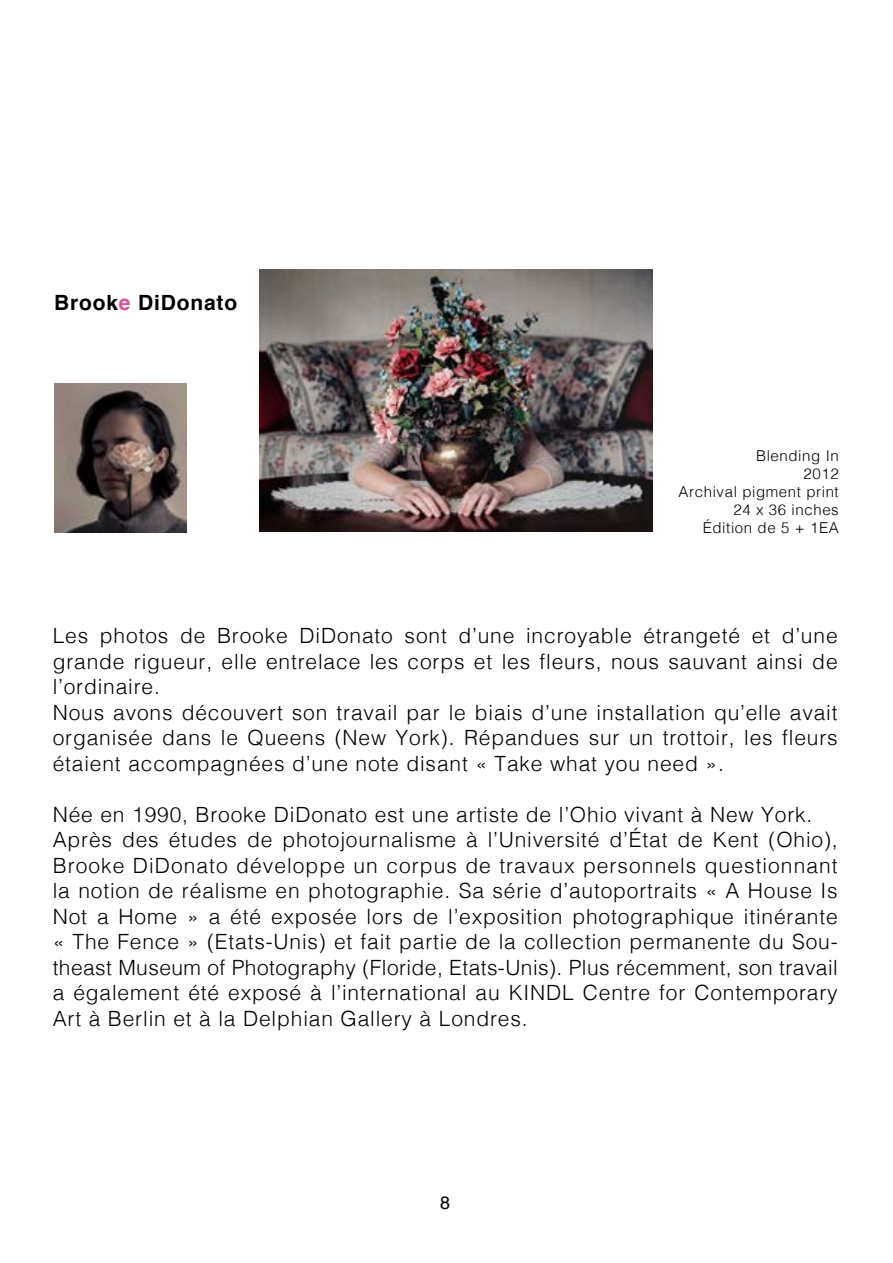
<style>
.page{position:relative;width:893px;height:1263px;background:#fff}
.page>*{position:absolute;margin:0;border:0;box-sizing:border-box;transform-origin:0 0}
.t1{font:300 21px/25.5px "Helvetica";letter-spacing:.04em;color:#000}
.t2{font:700 21px "Helvetica";letter-spacing:.04em;color:#000}
.t3{font:18px "Helvetica";color:#000}
.t4{font:300 15px/18px "Helvetica";letter-spacing:.04em;color:#000;text-align:right}
.s1{color:#dc5197}
</style>
<div class="page">
<img style="left:259px;top:270px;width:393px;height:262px">
<img style="left:55px;top:383px;width:132px;height:150px">
<p class="t2" style="left:54px;top:286px;width:185px">Brook<span class="s1">e</span> DiDonato</p>
<p class="t4" style="left:679px;top:446px;width:162px">Blending In<br>2012<br>Archival pigment print<br>24 x 36 inches<br>Édition de 5 + 1EA</p>
<p class="t1" style="left:53px;top:621px;width:786px">Les photos de Brooke DiDonato sont d’une incroyable étrangeté et d’une grande rigueur, elle entrelace les corps et les fleurs, nous sauvant ainsi de l’ordinaire.<br>Nous avons découvert son travail par le biais d’une installation qu’elle avait organisée dans le Queens (New York). Répandues sur un trottoir, les fleurs étaient accompagnées d’une note disant « Take what you need ».</p>
<p class="t1" style="left:53px;top:800px;width:787px">Née en 1990, Brooke DiDonato est une artiste de l’Ohio vivant à New York.<br>Après des études de photojournalisme à l’Université d’État de Kent (Ohio), Brooke DiDonato développe un corpus de travaux personnels questionnant la notion de réalisme en photographie. Sa série d’autoportraits « A House Is Not a Home » a été exposée lors de l’exposition photographique itinérante « The Fence » (Etats-Unis) et fait partie de la collection permanente du Sou&shy;theast Museum of Photography (Floride, Etats-Unis). Plus récemment, son travail a également été exposé à l’international au KINDL Centre for Contemporary Art à Berlin et à la Delphian Gallery à Londres.</p>
<p class="t3" style="left:440px;top:1188px;width:12px">8</p>
</div>
